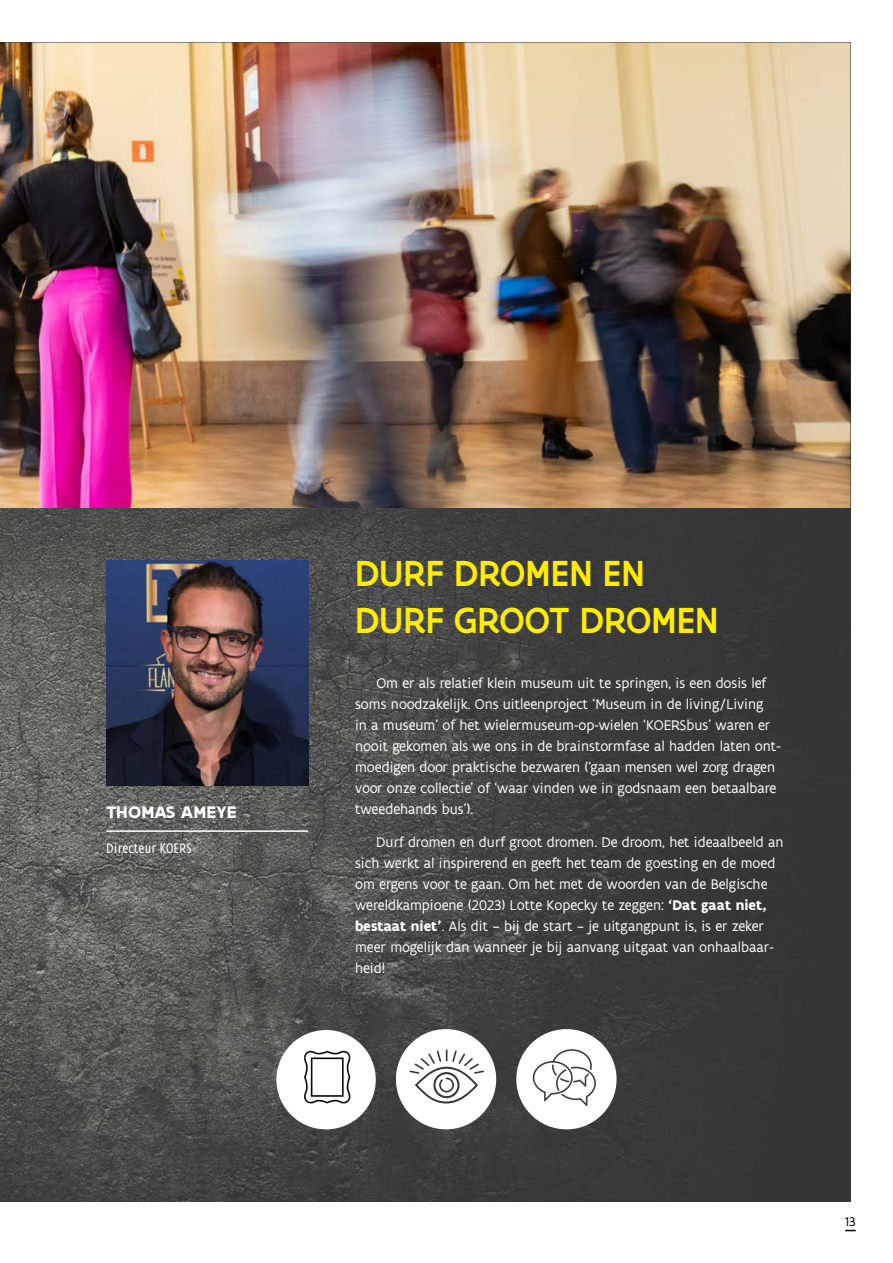
<style>
.page{position:relative;width:893px;height:1263px;background:#fff}
.page>*{position:absolute;margin:0;border:0;box-sizing:border-box;transform-origin:0 0}
.t1{font:500 39px/46.5px "Flanders Art Sans";letter-spacing:.005em;color:#ffed00;scale:.96 1}
.t2{font:700 18px "Flanders Art Sans";letter-spacing:.005em;color:#fff}
.t3{font:15px/21px "Flanders Art Sans";color:#fff}
.t4{font:condensed 15px "Flanders Art Sans";color:#fff}
.t5{font:13.5px "Flanders Art Sans";color:#000}
.s1{font-weight:700}
</style>
<div class="page">
<img style="left:0;top:43px;width:850px;height:465px">
<img style="left:0;top:508px;width:850px;height:693px">
<img style="left:106px;top:560px;width:202px;height:226px">
<hr style="left:106px;top:830px;width:202px;height:2px;background:#fff">
<div style="left:396px;top:1029px;width:100px;height:100px;background:#fff;border-radius:50%"></div>
<svg style="left:409px;top:1049px;width:75px;height:54px"></svg>
<div style="left:276px;top:1030px;width:100px;height:99px;background:#fff;border-radius:50%"></div>
<svg style="left:304px;top:1051px;width:46px;height:52px"></svg>
<div style="left:516px;top:1029px;width:101px;height:100px;background:#fff;border-radius:50%"></div>
<svg style="left:533px;top:1049px;width:63px;height:57px"></svg>
<p class="t2" style="left:106px;top:801px;width:132px">THOMAS AMEYE</p>
<p class="t4" style="left:106px;top:839px;width:87px">Directeur KOERS</p>
<h1 class="t1" style="left:355px;top:551px;width:380px">DURF DROMEN EN<br>DURF GROOT DROMEN</h1>
<p class="t3" style="left:355px;top:672px;width:427px;text-indent:21px">Om er als relatief klein museum uit te springen, is een dosis lef soms noodzakelijk. Ons uitleenproject ‘Museum in de living/Living<br>in a museum’ of het wielermuseum-op-wielen ‘KOERSbus’ waren er nooit gekomen als we ons in de brainstormfase al hadden laten ont&shy;moedigen door praktische bezwaren (‘gaan mensen wel zorg dragen voor onze collectie’ of ‘waar vinden we in godsnaam een betaalbare tweedehands bus’).</p>
<p class="t3" style="left:355px;top:832px;width:430px;text-indent:21px">Durf dromen en durf groot dromen. De droom, het ideaalbeeld an sich werkt al inspirerend en geeft het team de goesting en de moed om ergens voor te gaan. Om het met de woorden van de Belgische wereldkampioene (2023) Lotte Kopecky te zeggen: <span class="s1">‘Dat gaat niet, bestaat niet’</span>. Als dit − bij de start − je uitgangpunt is, is er zeker meer mogelijk dan wanneer je bij aanvang uitgaat van onhaalbaar&shy;heid!</p>
<p class="t5" style="left:845px;top:1213px;width:12px">13</p>
</div>
